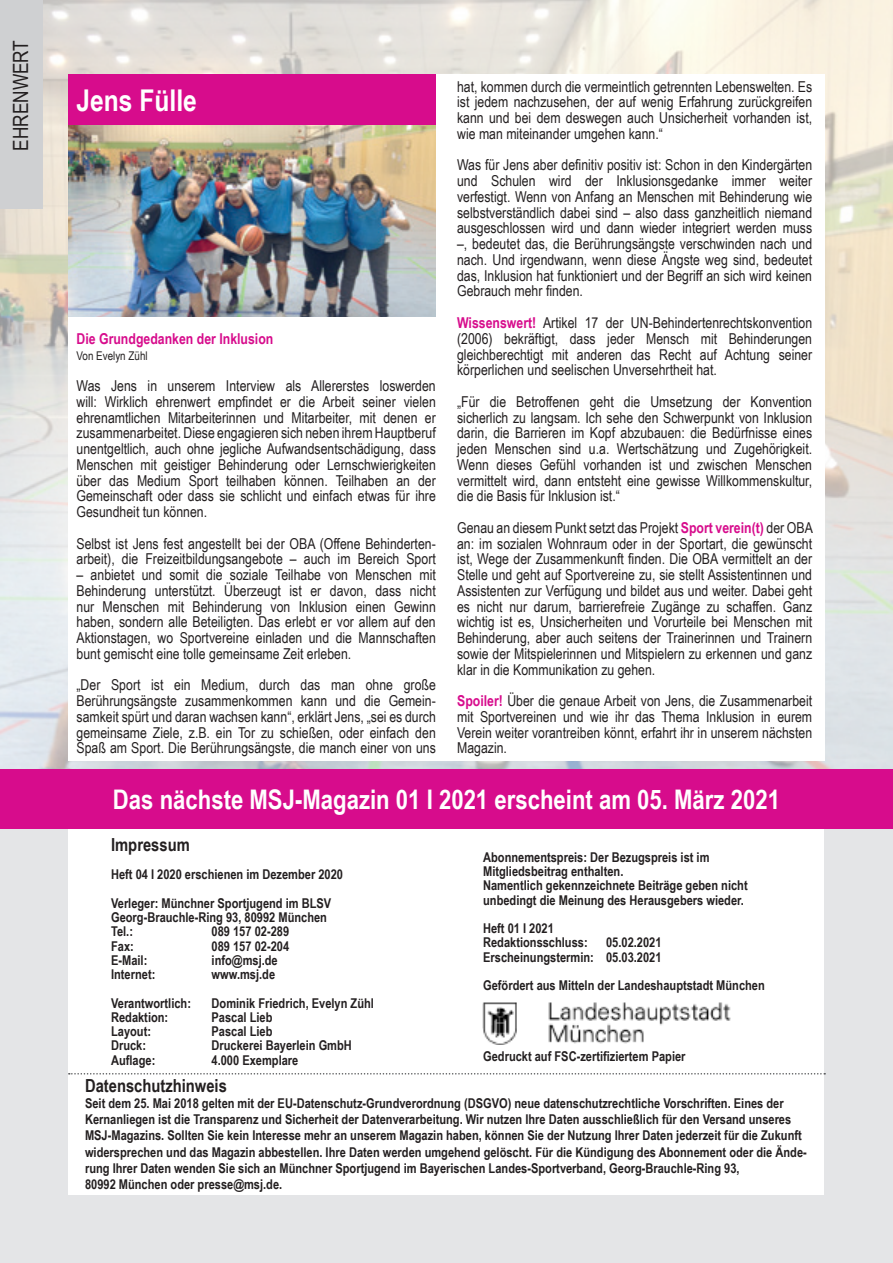
<style>
.page{position:relative;width:893px;height:1263px;background:#fff}
.page>*{position:absolute;margin:0;border:0;box-sizing:border-box;transform-origin:0 0}
.t1{font:700 30px "Arial Narrow";color:#fff}
.t2{font:700 27px "Arial Narrow";color:#fff}
.t3{font:21px "Arial Narrow";color:#231f20}
.t4{font:700 18px "Arial Narrow";color:#231f20}
.t5{font:15px/15.8px "Arial Narrow";color:#231f20;text-align:justify}
.t6{font:700 15px "Arial Narrow";color:#d70c8c}
.t7{font:700 13.5px/16.2px "Arial Narrow";color:#231f20}
.t8{font:12px "Arial Narrow";color:#231f20}
.s1{font-weight:700;color:#d70c8c}
</style>
<div class="page">
<img style="left:0;top:0;width:893px;height:770px">
<div style="left:0;top:0;width:43px;height:208px;background:#cfd0d2"></div>
<div style="left:69px;top:74px;width:756px;height:687px;background:#fff"></div>
<div style="left:0;top:784px;width:893px;height:479px;background:#e4e5e7"></div>
<div style="left:69px;top:796px;width:755px;height:398px;background:#fff"></div>
<div style="left:0;top:770px;width:893px;height:59px;background:#d70c8c"></div>
<img style="left:483px;top:1002px;width:247px;height:42px">
<div style="left:68px;top:74px;width:368px;height:51px;background:#d70c8c"></div>
<img style="left:68px;top:125px;width:368px;height:192px">
<svg style="left:69px;top:1073px;width:756px;height:1px"></svg>
<p class="t3" style="left:5px;top:151px;width:112px;rotate:-90deg">EHRENWERT</p>
<p class="t1" style="left:77px;top:78px;width:122px">Jens Fülle</p>
<p class="t5" style="left:457px;top:78px;width:357px">hat, kommen durch die vermeintlich getrennten Lebenswelten. Es ist jedem nachzusehen, der auf wenig Erfahrung zurückgreifen kann und bei dem deswegen auch Unsicherheit vorhanden ist, wie man miteinander umgehen kann.“</p>
<p class="t5" style="left:457px;top:157px;width:357px">Was für Jens aber definitiv positiv ist: Schon in den Kindergärten und Schulen wird der Inklusionsgedanke immer weiter verfestigt. Wenn von Anfang an Menschen mit Behinderung wie selbstverständlich dabei sind – also dass ganzheitlich niemand ausgeschlossen wird und dann wieder integriert werden muss –, bedeutet das, die Berührungsängste verschwinden nach und nach. Und irgendwann, wenn diese Ängste weg sind, bedeutet das, Inklusion hat funktioniert und der Begriff an sich wird keinen Gebrauch mehr finden.</p>
<p class="t5" style="left:457px;top:314px;width:357px"><span class="s1">Wissenswert!</span> Artikel 17 der UN-Behindertenrechtskonvention (2006) bekräftigt, dass jeder Mensch mit Behinderungen gleichberechtigt mit anderen das Recht auf Achtung seiner körperlichen und seelischen Unversehrtheit hat.</p>
<p class="t5" style="left:457px;top:393px;width:357px">„Für die Betroffenen geht die Umsetzung der Konvention sicherlich zu langsam. Ich sehe den Schwerpunkt von Inklusion darin, die Barrieren im Kopf abzubauen: die Bedürfnisse eines jeden Menschen sind u.a. Wertschätzung und Zugehörigkeit.<br>Wenn dieses Gefühl vorhanden ist und zwischen Menschen vermittelt wird, dann entsteht eine gewisse Willkommenskultur, die die Basis für Inklusion ist.“</p>
<p class="t5" style="left:457px;top:519px;width:357px">Genau an diesem Punkt setzt das Projekt <span class="s1">Sport verein(t)</span> der OBA an: im sozialen Wohnraum oder in der Sportart, die gewünscht ist, Wege der Zusammenkunft finden. Die OBA vermittelt an der Stelle und geht auf Sportvereine zu, sie stellt Assistentinnen und Assistenten zur Verfügung und bildet aus und weiter. Dabei geht es nicht nur darum, barrierefreie Zugänge zu schaffen. Ganz wichtig ist es, Unsicherheiten und Vorurteile bei Menschen mit Behinderung, aber auch seitens der Trainerinnen und Trainern sowie der Mitspielerinnen und Mitspielern zu erkennen und ganz klar in die Kommunikation zu gehen.</p>
<p class="t5" style="left:457px;top:692px;width:357px"><span class="s1">Spoiler!</span> Über die genaue Arbeit von Jens, die Zusammenarbeit mit Sportvereinen und wie ihr das Thema Inklusion in eurem Verein weiter vorantreiben könnt, erfahrt ihr in unserem nächsten Magazin.</p>
<p class="t6" style="left:77px;top:327px;width:198px">Die Grundgedanken der Inklusion</p>
<p class="t8" style="left:77px;top:346px;width:73px">Von Evelyn Zühl</p>
<p class="t5" style="left:77px;top:377px;width:361px">Was Jens in unserem Interview als Allererstes loswerden will: Wirklich ehrenwert empfindet er die Arbeit seiner vielen ehrenamtlichen Mitarbeiterinnen und Mitarbeiter, mit denen er zusammenarbeitet. Diese engagieren sich neben ihrem Hauptberuf unentgeltlich, auch ohne jegliche Aufwandsentschädigung, dass Menschen mit geistiger Behinderung oder Lernschwierigkeiten über das Medium Sport teilhaben können. Teilhaben an der Gemeinschaft oder dass sie schlicht und einfach etwas für ihre Gesundheit tun können.</p>
<p class="t5" style="left:77px;top:535px;width:361px">Selbst ist Jens fest angestellt bei der OBA (Offene Behinderten&shy;arbeit), die Freizeitbildungsangebote – auch im Bereich Sport</p>
<p class="t5" style="left:77px;top:566px;width:361px">– anbietet und somit die soziale Teilhabe von Menschen mit Behinderung unterstützt. Überzeugt ist er davon, dass nicht nur Menschen mit Behinderung von Inklusion einen Gewinn haben, sondern alle Beteiligten. Das erlebt er vor allem auf den Aktionstagen, wo Sportvereine einladen und die Mannschaften bunt gemischt eine tolle gemeinsame Zeit erleben.</p>
<p class="t5" style="left:77px;top:676px;width:361px">„Der Sport ist ein Medium, durch das man ohne große Berührungsängste zusammenkommen kann und die Gemein&shy;samkeit spürt und daran wachsen kann“, erklärt Jens, „sei es durch gemeinsame Ziele, z.B. ein Tor zu schießen, oder einfach den Spaß am Sport. Die Berührungsängste, die manch einer von uns</p>
<p class="t2" style="left:113px;top:779px;width:669px">Das nächste MSJ-Magazin 01 I 2021 erscheint am 05. März 2021</p>
<p class="t4" style="left:111px;top:831px;width:80px">Impressum</p>
<p class="t7" style="left:111px;top:866px;width:233px">Heft 04 I 2020 erschienen im Dezember 2020</p>
<p class="t7" style="left:111px;top:895px;width:222px;line-height:14.2px">Verleger: Münchner Sportjugend im BLSV<br>Georg-Brauchle-Ring 93, 80992 München</p>
<p class="t7" style="left:111px;top:923px;width:23px">Tel.:</p>
<p class="t7" style="left:212px;top:923px;width:79px">089 157 02-289</p>
<p class="t7" style="left:111px;top:937px;width:24px">Fax:</p>
<p class="t7" style="left:212px;top:937px;width:79px">089 157 02-204</p>
<p class="t7" style="left:111px;top:951px;width:38px">E-Mail:</p>
<p class="t7" style="left:212px;top:951px;width:68px">info@msj.de</p>
<p class="t7" style="left:111px;top:965px;width:46px">Internet:</p>
<p class="t7" style="left:212px;top:965px;width:65px">www.msj.de</p>
<p class="t7" style="left:111px;top:994px;width:81px">Verantwortlich:</p>
<p class="t7" style="left:212px;top:994px;width:164px">Dominik Friedrich, Evelyn Zühl</p>
<p class="t7" style="left:111px;top:1008px;width:59px">Redaktion:</p>
<p class="t7" style="left:212px;top:1008px;width:62px">Pascal Lieb</p>
<p class="t7" style="left:111px;top:1022px;width:41px">Layout:</p>
<p class="t7" style="left:212px;top:1022px;width:62px">Pascal Lieb</p>
<p class="t7" style="left:111px;top:1037px;width:37px">Druck:</p>
<p class="t7" style="left:212px;top:1037px;width:142px">Druckerei Bayerlein GmbH</p>
<p class="t7" style="left:111px;top:1051px;width:46px">Auflage:</p>
<p class="t7" style="left:212px;top:1051px;width:88px">4.000 Exemplare</p>
<p class="t7" style="left:483px;top:848px;width:228px">Abonnementspreis: Der Bezugspreis ist im</p>
<p class="t7" style="left:483px;top:862px;width:142px">Mitgliedsbeitrag enthalten.</p>
<p class="t7" style="left:483px;top:877px;width:266px">Namentlich gekennzeichnete Beiträge geben nicht</p>
<p class="t7" style="left:483px;top:891px;width:262px">unbedingt die Meinung des Herausgebers wieder.</p>
<p class="t7" style="left:483px;top:919px;width:72px">Heft 01 I 2021</p>
<p class="t7" style="left:483px;top:934px;width:106px">Redaktionsschluss:</p>
<p class="t7" style="left:606px;top:934px;width:57px">05.02.2021</p>
<p class="t7" style="left:483px;top:948px;width:180px">Erscheinungstermin: 05.03.2021</p>
<p class="t7" style="left:483px;top:976px;width:283px">Gefördert aus Mitteln der Landeshauptstadt München</p>
<p class="t7" style="left:483px;top:1048px;width:204px">Gedruckt auf FSC-zertifiziertem Papier</p>
<p class="t4" style="left:85px;top:1072px;width:143px">Datenschutzhinweis</p>
<p class="t7" style="left:85px;top:1094px;width:723px">Seit dem 25. Mai 2018 gelten mit der EU-Datenschutz-Grundverordnung (DSGVO) neue datenschutzrechtliche Vorschriften. Eines der Kernanliegen ist die Transparenz und Sicherheit der Datenverarbeitung. Wir nutzen Ihre Daten ausschließlich für den Versand unseres MSJ-Magazins. Sollten Sie kein Interesse mehr an unserem Magazin haben, können Sie der Nutzung Ihrer Daten jederzeit für die Zukunft widersprechen und das Magazin abbestellen. Ihre Daten werden umgehend gelöscht. Für die Kündigung des Abonnement oder die Ände&shy;rung Ihrer Daten wenden Sie sich an Münchner Sportjugend im Bayerischen Landes-Sportverband, Georg-Brauchle-Ring 93,<br>80992 München oder presse@msj.de.</p>
</div>
